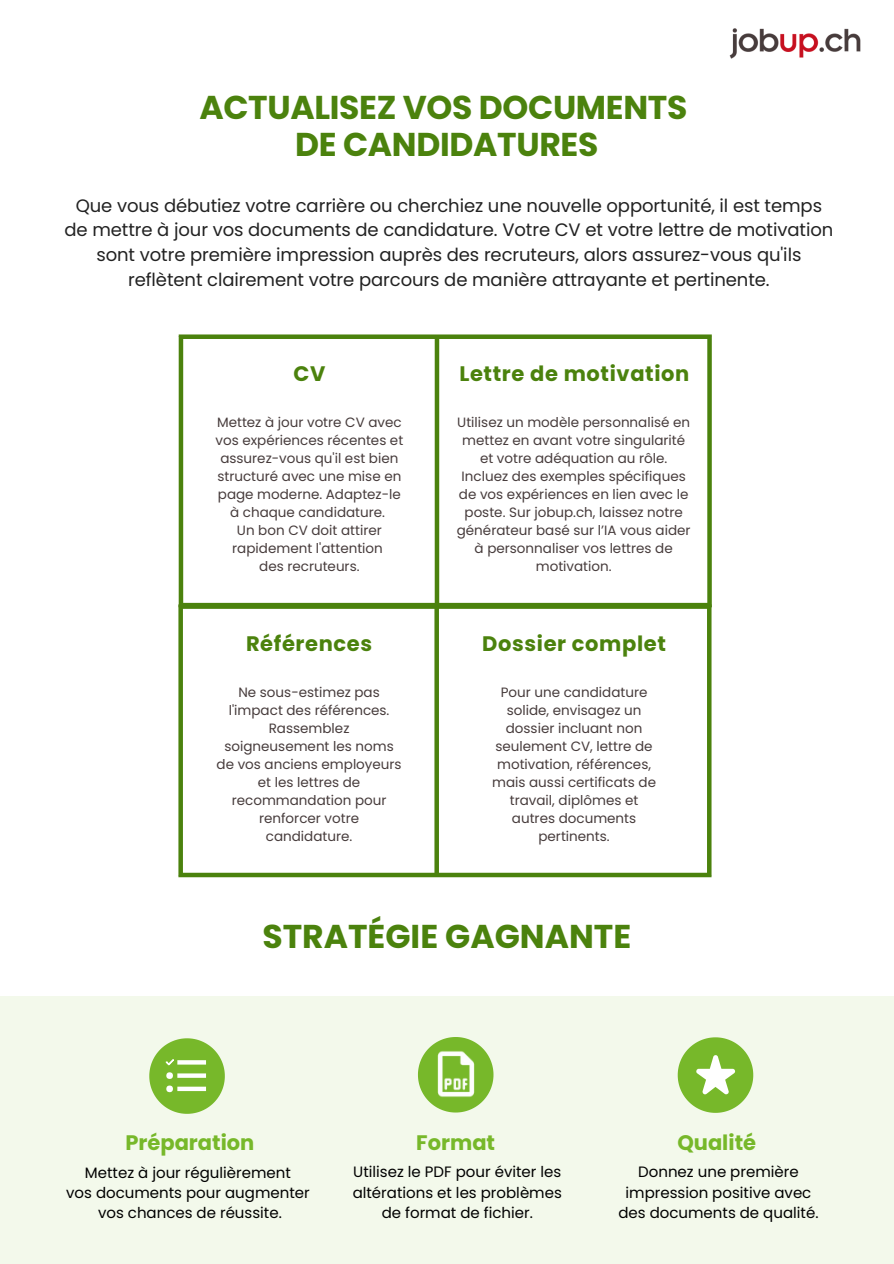
<style>
.page{position:relative;width:894px;height:1264px;background:#fff}
.page>*{position:absolute;margin:0;border:0;box-sizing:border-box;transform-origin:0 0}
.t1{font:700 33px/37.2px "Poppins";letter-spacing:-.01em;color:#4b820d;text-align:center}
.t2{font:700 21px "Poppins";letter-spacing:.03em;color:#4b820d}
.t3{font:700 21px "Poppins";color:#77b82a}
.t4{font:18px/24.8px "Poppins";letter-spacing:-.005em;color:#222;text-align:center}
.t5{font:15px/20.2px "Poppins";color:#000;text-align:center}
.t6{font:13.5px/18px "Poppins";color:#473c3c;text-align:center}
</style>
<div class="page">
<img style="left:729px;top:28px;width:131px;height:31px">
<div style="left:0;top:996px;width:893px;height:267px;background:#f3f9eb"></div>
<svg style="left:418px;top:1037px;width:75px;height:75px"></svg>
<img style="left:429px;top:1047px;width:53px;height:53px">
<hr style="left:179px;top:339px;width:4px;height:264px;background:#4b820d">
<div style="left:434px;top:339px;width:5px;height:264px;background:#4b820d"></div>
<svg style="left:707px;top:339px;width:4px;height:264px"></svg>
<div style="left:179px;top:334px;width:532px;height:5px;background:#4b820d"></div>
<hr style="left:179px;top:603px;width:532px;height:4px;background:#4b820d">
<div style="left:178px;top:609px;width:5px;height:263px;background:#4b820d"></div>
<div style="left:434px;top:609px;width:5px;height:263px;background:#4b820d"></div>
<div style="left:706px;top:609px;width:5px;height:263px;background:#4b820d"></div>
<div style="left:178px;top:604px;width:533px;height:5px;background:#4b820d"></div>
<div style="left:178px;top:872px;width:533px;height:5px;background:#4b820d"></div>
<svg style="left:149px;top:1038px;width:76px;height:75px"></svg>
<svg style="left:677px;top:1037px;width:76px;height:75px"></svg>
<h4 class="t1" style="left:199px;top:89px;width:489px">ACTUALISEZ VOS DOCUMENTS<br>DE CANDIDATURES</h4>
<h2 class="t4" style="left:64px;top:193px;width:770px">Que vous débutiez votre carrière ou cherchiez une nouvelle opportunité, il est temps de mettre à jour vos documents de candidature. Votre CV et votre lettre de motivation sont votre première impression auprès des recruteurs, alors assurez-vous qu'ils reflètent clairement votre parcours de manière attrayante et pertinente.</h2>
<p class="t2" style="left:293px;top:359px;width:33px">CV</p>
<p class="t6" style="left:215px;top:413px;width:189px">Mettez à jour votre CV avec vos expériences récentes et assurez-vous qu'il est bien structuré avec une mise en page moderne. Adaptez-le à chaque candidature.</p>
<p class="t6" style="left:232px;top:521px;width:152px">Un bon CV doit attirer rapidement l'attention</p>
<p class="t6" style="left:259px;top:557px;width:102px">des recruteurs.</p>
<h3 class="t2" style="left:246px;top:628px;width:128px">Références</h3>
<h3 class="t6" style="left:216px;top:683px;width:186px">Ne sous-estimez pas l'impact des références.<br>Rassemblez soigneusement les noms de vos anciens employeurs et les lettres de recommandation pour renforcer votre candidature.</h3>
<p class="t2" style="left:459px;top:359px;width:231px">Lettre de motivation</p>
<h1 class="t6" style="left:456px;top:413px;width:235px">Utilisez un modèle personnalisé en mettez en avant votre singularité et votre adéquation au rôle.<br>Incluez des exemples spécifiques de vos expériences en lien avec le poste. Sur jobup.ch, laissez notre générateur basé sur l’IA vous aider à personnaliser vos lettres de motivation.</h1>
<p class="t2" style="left:482px;top:628px;width:185px">Dossier complet</p>
<p class="t6" style="left:492px;top:683px;width:165px">Pour une candidature solide, envisagez un dossier incluant non seulement CV, lettre de motivation, références, mais aussi certificats de travail, diplômes et autres documents pertinents.</p>
<p class="t1" style="left:262px;top:917px;width:370px">STRATÉGIE GAGNANTE</p>
<h3 class="t3" style="left:125px;top:1127px;width:130px">Préparation</h3>
<p class="t5" style="left:85px;top:1162px;width:207px">Mettez à jour régulièrement</p>
<p class="t5" style="left:66px;top:1182px;width:245px">vos documents pour augmenter</p>
<p class="t5" style="left:98px;top:1202px;width:185px">vos chances de réussite.</p>
<p class="t3" style="left:416px;top:1127px;width:80px">Format</p>
<h3 class="t5" style="left:352px;top:1161px;width:211px">Utilisez le PDF pour éviter les altérations et les problèmes de format de fichier.</h3>
<h3 class="t3" style="left:677px;top:1127px;width:80px">Qualité</h3>
<p class="t5" style="left:618px;top:1161px;width:201px">Donnez une première impression positive avec des documents de qualité.</p>
</div>
